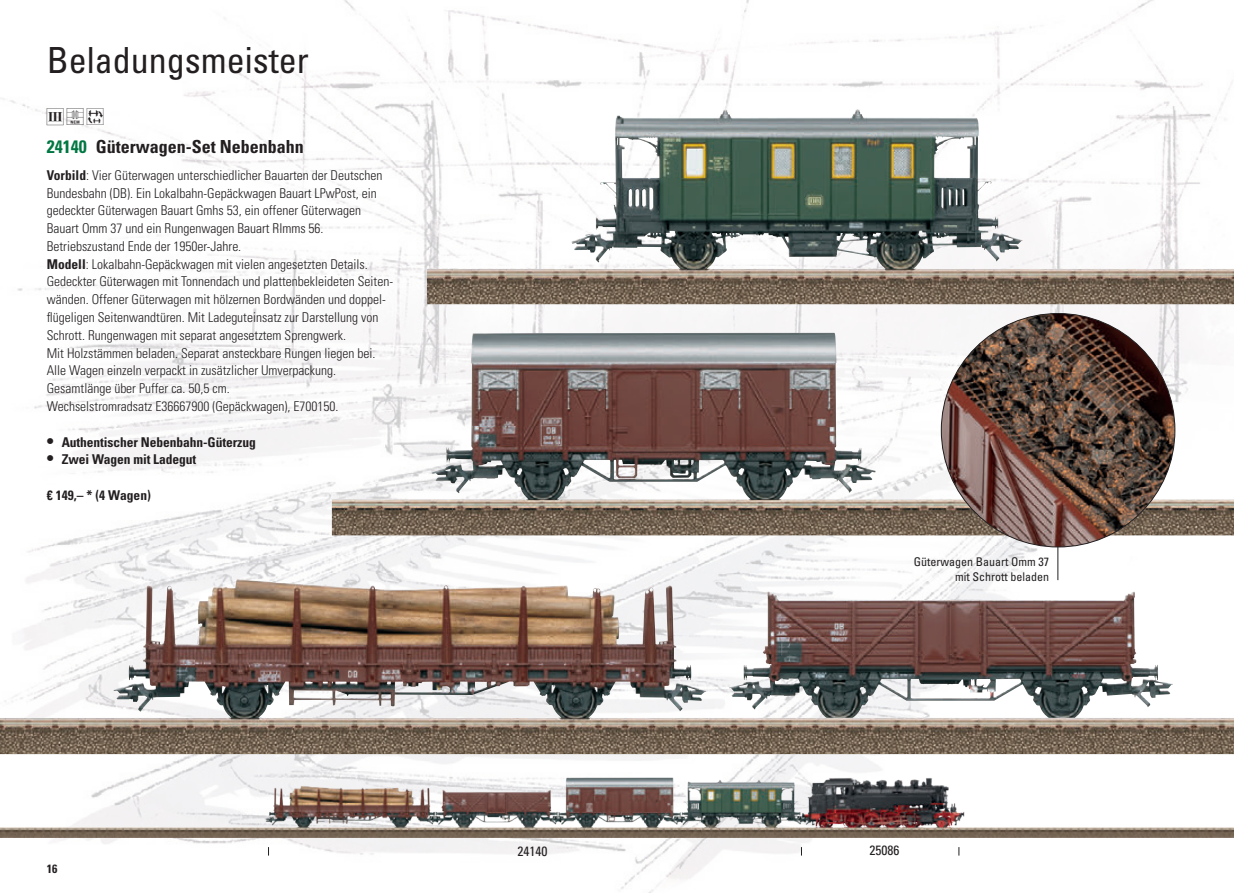
<style>
.page{position:relative;width:1234px;height:893px;background:#fff}
.page>*{position:absolute;margin:0;border:0;box-sizing:border-box;transform-origin:0 0}
.t1{font:condensed 36px "Univers LT Std";color:#231f20}
.t2{font:21px "Trix Piktos";color:#231f20}
.t3{font:700 condensed 18px "Univers LT Std";color:#231f20}
.t4{font:700 condensed 18px "Univers LT Std";color:#007742}
.t5{font:300 condensed 13.5px/17.9px "Univers LT Std";color:#231f20}
.t6{font:700 condensed 13.5px "Univers LT Std";letter-spacing:-.005em;color:#231f20}
.t7{font:condensed 13.5px "Univers LT Std";color:#231f20}
.t8{font:condensed 12px/14.4px "Univers LT Std";color:#231f20;text-align:right}
.t9{font:700 condensed 12px "Univers LT Std";color:#231f20}
.s1{font-weight:700}
.s2{font-size:16.5px}
</style>
<div class="page">
<img style="left:0;top:0;width:1233px;height:893px">
<img style="left:427px;top:108px;width:806px;height:196px">
<img style="left:332px;top:333px;width:901px;height:202px">
<hr style="left:1057px;top:546px;width:1px;height:34px;background:#231f20">
<img style="left:0;top:769px;width:1233px;height:69px">
<img style="left:941px;top:314px;width:233px;height:233px;border-radius:117px">
<img style="left:0;top:581px;width:1233px;height:173px">
<h1 class="t1" style="left:47px;top:37px;width:263px">Beladungsmeister</h1>
<h2 class="t2" style="left:47px;top:106px;width:61px">dïñ</h2>
<h3 class="t4" style="left:47px;top:136px;width:41px">24140</h3>
<h3 class="t3" style="left:96px;top:136px;width:210px">Güterwagen-Set Nebenbahn</h3>
<p class="t5" style="left:47px;top:166px;width:348px"><span class="s1">Vorbild</span>: Vier Güterwagen unterschiedlicher Bauarten der Deutschen Bundesbahn (DB). Ein Lokalbahn-Gepäckwagen Bauart LPwPost, ein gedeckter Güterwagen Bauart Gmhs 53, ein offener Güterwagen Bauart Omm 37 und ein Rungenwagen Bauart Rlmms 56.<br>Betriebszustand Ende der 1950er-Jahre.<br><span class="s1">Modell</span>: Lokalbahn-Gepäckwagen mit vielen angesetzten Details.<br>Gedeckter Güterwagen mit Tonnendach und plattenbekleideten Seiten&shy;wänden. Offener Güterwagen mit hölzernen Bordwänden und doppel&shy;flügeligen Seitenwandtüren. Mit Ladeguteinsatz zur Darstellung von Schrott. Rungenwagen mit separat angesetztem Sprengwerk.<br>Mit Holzstämmen beladen. Separat ansteckbare Rungen liegen bei.<br>Alle Wagen einzeln verpackt in zusätzlicher Umverpackung.<br>Gesamtlänge über Puffer ca. 50,5 cm.<br>Wechselstromradsatz E36667900 (Gepäckwagen), E700150.</p>
<p class="t6" style="left:47px;top:433px;width:210px"><span class="s2">•</span> Authentischer Nebenbahn-Güterzug</p>
<p class="t6" style="left:47px;top:451px;width:151px"><span class="s2">•</span> Zwei Wagen mit Ladegut</p>
<p class="t6" style="left:47px;top:487px;width:105px">€ 149,– * (4 Wagen)</p>
<p class="t9" style="left:47px;top:862px;width:12px">16</p>
<p class="t8" style="left:913px;top:554px;width:137px">Güterwagen Bauart Omm 37 mit Schrott beladen</p>
<p class="t7" style="left:517px;top:842px;width:31px">24140</p>
<p class="t7" style="left:869px;top:842px;width:31px">25086</p>
</div>
